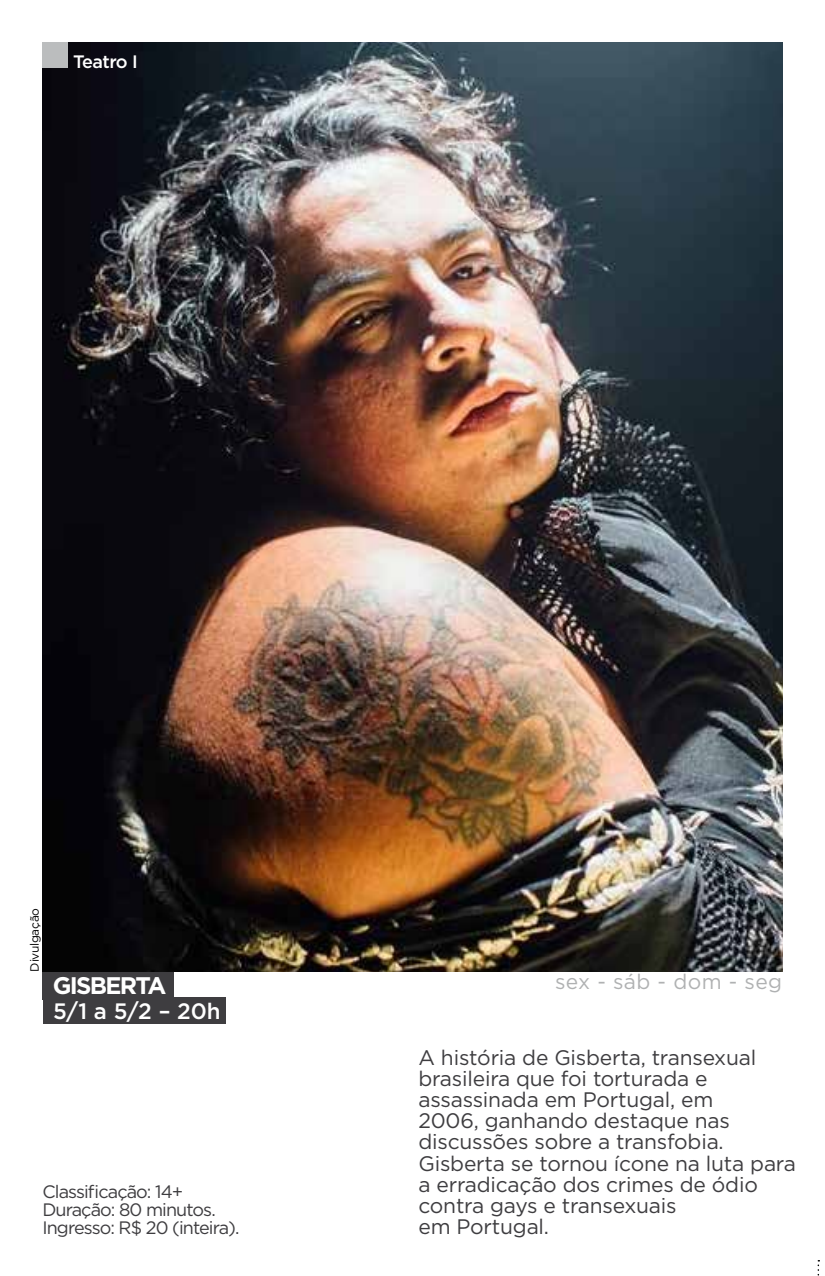
<style>
.page{position:relative;width:825px;height:1276px;background:#fff}
.page>*{position:absolute;margin:0;border:0;box-sizing:border-box;transform-origin:0 0}
.t1{font:700 24px "Gotham";letter-spacing:-.07em;color:#fff}
.t2{font:500 22.2px "Gotham";color:#fff}
.t3{font:21px/21px "Gotham";letter-spacing:-.01em;color:#3e3d40}
.t4{font:21px "Gotham";letter-spacing:.02em;color:#9c9e9f}
.t5{font:18px/18px "Gotham";letter-spacing:-.05em;color:#3e3d40}
.t6{font:500 18px "Gotham";letter-spacing:-.035em;color:#fff}
.t7{font:12px "Gotham";letter-spacing:-.03em;color:#000}
</style>
<div class="page">
<div style="left:43px;top:970px;width:131px;height:29px;background:#3e3d40"></div>
<div style="left:43px;top:997px;width:182px;height:27px;background:#3e3d40"></div>
<svg style="left:817px;top:1260px;width:2px;height:16px"></svg>
<img style="left:42px;top:43px;width:740px;height:928px">
<svg style="left:42px;top:43px;width:26px;height:25px"></svg>
<p class="t6" style="left:73px;top:51px;width:66px">Teatro I</p>
<p class="t7" style="left:28px;top:971px;width:65px;rotate:-90deg">Divulgação</p>
<p class="t1" style="left:53px;top:971px;width:115px">GISBERTA</p>
<p class="t2" style="left:53px;top:998px;width:169px">5/1 a 5/2 – 20h</p>
<p class="t5" style="left:42px;top:1181px;width:199px">Classificação: 14+<br>Duração: 80 minutos.<br>Ingresso: R$ 20 (inteira).</p>
<p class="t4" style="left:555px;top:970px;width:229px">sex - sáb - dom - seg</p>
<p class="t3" style="left:418px;top:1047px;width:379px">A história de Gisberta, transexual brasileira que foi torturada e assassinada em Portugal, em<br>2006, ganhando destaque nas discussões sobre a transfobia.<br>Gisberta se tornou ícone na luta para a erradicação dos crimes de ódio contra gays e transexuais<br>em Portugal.</p>
</div>
